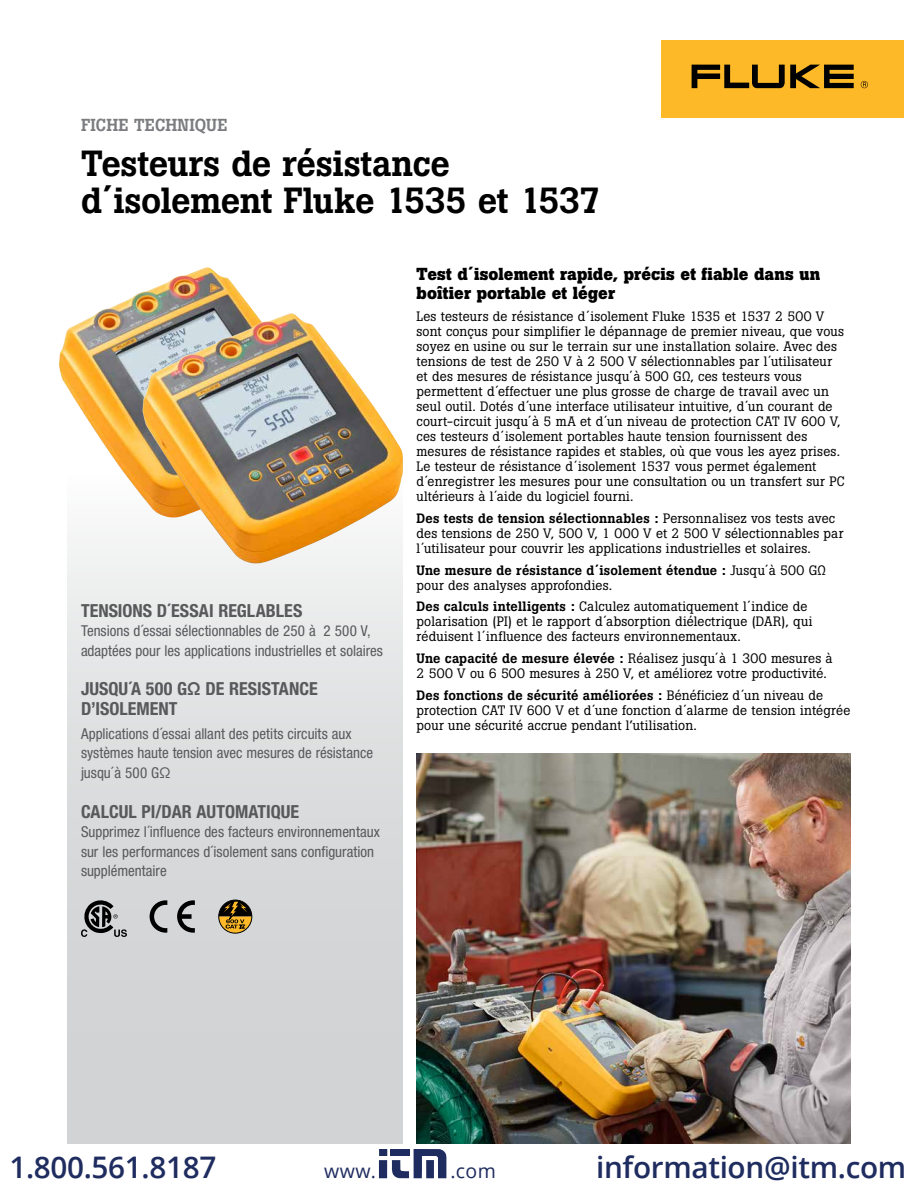
<style>
.page{position:relative;width:918px;height:1188px;background:#fff}
.page>*{position:absolute;margin:0;border:0;box-sizing:border-box;transform-origin:0 0}
.t1{font:500 36px/37.5px "Boton Pro";letter-spacing:-.015em;color:#000}
.t2{font:600 29.7px "Open Sans";letter-spacing:-.01em;color:#1e2c5f}
.t3{font:19.5px "Open Sans";letter-spacing:.02em;color:#1e2c5f}
.t4{font:700 condensed 18px/19.5px "Helvetica Neue LT Pro";color:#58595b}
.t5{font:700 17.25px/18.8px "Boton Pro";letter-spacing:.005em;color:#000}
.t6{font:500 17.25px "Boton Pro";letter-spacing:.01em;color:#7b7c7f}
.t7{font:condensed 15px/19.5px "Helvetica Neue LT Pro";color:#58595b}
.t8{font:13.5px/15px "Boton Pro";letter-spacing:.01em;color:#000}
.t9{font:500 13.5px/15px "Boton Pro";letter-spacing:.01em;color:#000}
.s1{font-weight:500}
.s2{font-weight:400}
</style>
<div class="page">
<svg style="left:68px;top:536px;width:335px;height:608px;background:#dadcdd"></svg>
<img style="left:59px;top:267px;width:196px;height:230px">
<img style="left:143px;top:313px;width:260px;height:251px">
<div style="left:662px;top:40px;width:242px;height:78px;background:#fdb927"></div>
<svg style="left:692px;top:65px;width:162px;height:23px"></svg>
<svg style="left:861px;top:81px;width:7px;height:7px"></svg>
<svg style="left:81px;top:900px;width:46px;height:37px;background:#88898a"></svg>
<svg style="left:150px;top:900px;width:17px;height:33px"></svg>
<svg style="left:177px;top:900px;width:18px;height:33px"></svg>
<img style="left:417px;top:754px;width:433px;height:390px">
<svg style="left:219px;top:900px;width:33px;height:33px"></svg>
<div style="left:379px;top:1149px;width:8px;height:7px;background:#1e2c5f"></div>
<div style="left:379px;top:1160px;width:8px;height:18px;background:#1e2c5f"></div>
<svg style="left:391px;top:1149px;width:55px;height:29px"></svg>
<p class="t6" style="left:81px;top:114px;width:148px">FICHE TECHNIQUE</p>
<h1 class="t1" style="left:81px;top:145px;width:522px">Testeurs de résistance d´isolement Fluke 1535 et 1537</h1>
<h3 class="t4" style="left:81px;top:601px;width:223px">TENSIONS D´ESSAI REGLABLES</h3>
<p class="t7" style="left:81px;top:621px;width:303px">Tensions d´essai sélectionnables de 250 à 2 500 V, adaptées pour les applications industrielles et solaires</p>
<h3 class="t4" style="left:81px;top:679px;width:238px">JUSQU´A 500 GΩ DE RESISTANCE<br>D’ISOLEMENT</h3>
<p class="t7" style="left:81px;top:724px;width:294px">Applications d´essai allant des petits circuits aux systèmes haute tension avec mesures de résistance jusqu´à 500 GΩ</p>
<h3 class="t4" style="left:81px;top:802px;width:220px">CALCUL PI/DAR AUTOMATIQUE</h3>
<p class="t7" style="left:81px;top:822px;width:300px">Supprimez l´influence des facteurs environnementaux sur les performances d´isolement sans configuration supplémentaire</p>
<p class="t5" style="left:417px;top:265px;width:405px">Test d´isolement rapide, précis et fiable dans un boîtier portable et léger</p>
<p class="t8" style="left:417px;top:309px;width:430px">Les testeurs de résistance d´isolement Fluke 1535 et 1537 2 500 V sont conçus pour simplifier le dépannage de premier niveau, que vous soyez en usine ou sur le terrain sur une installation solaire. Avec des tensions de test de 250 V à 2 500 V sélectionnables par l´utilisateur et des mesures de résistance jusqu´à 500 GΩ, ces testeurs vous permettent d´effectuer une plus grosse de charge de travail avec un seul outil. Dotés d´une interface utilisateur intuitive, d´un courant de court-circuit jusqu´à 5 mA et d´un niveau de protection CAT IV 600 V, ces testeurs d´isolement portables haute tension fournissent des mesures de résistance rapides et stables, où que vous les ayez prises.<br>Le testeur de résistance d´isolement 1537 vous permet également d´enregistrer les mesures pour une consultation ou un transfert sur PC ultérieurs à l´aide du logiciel fourni.</p>
<p class="t8" style="left:417px;top:510px;width:428px"><span class="s1">Des tests de tension sélectionnables :</span> Personnalisez vos tests avec des tensions de 250 V, 500 V, 1 000 V et 2 500 V sélectionnables par l´utilisateur pour couvrir les applications industrielles et solaires.</p>
<p class="t9" style="left:417px;top:562px;width:411px">Une mesure de résistance d´isolement étendue : <span class="s2">Jusqu´à 500 GΩ pour des analyses approfondies.</span></p>
<p class="t8" style="left:417px;top:599px;width:398px"><span class="s1">Des calculs intelligents :</span> Calculez automatiquement l´indice de polarisation (PI) et le rapport d´absorption diélectrique (DAR), qui réduisent l´influence des facteurs environnementaux.</p>
<p class="t8" style="left:417px;top:651px;width:418px"><span class="s1">Une capacité de mesure élevée :</span> Réalisez jusqu´à 1 300 mesures à<br>2 500 V ou 6 500 mesures à 250 V, et améliorez votre productivité.</p>
<p class="t8" style="left:417px;top:688px;width:435px"><span class="s1">Des fonctions de sécurité améliorées :</span> Bénéficiez d´un niveau de protection CAT IV 600 V et d´une fonction d´alarme de tension intégrée pour une sécurité accrue pendant l’utilisation.</p>
<h2 class="t2" style="left:9px;top:1147px;width:208px">1.800.561.8187</h2>
<h3 class="t3" style="left:324px;top:1158px;width:53px">www.</h3>
<h3 class="t3" style="left:450px;top:1158px;width:47px">.com</h3>
<h2 class="t2" style="left:596px;top:1147px;width:312px">information@itm.com</h2>
</div>
